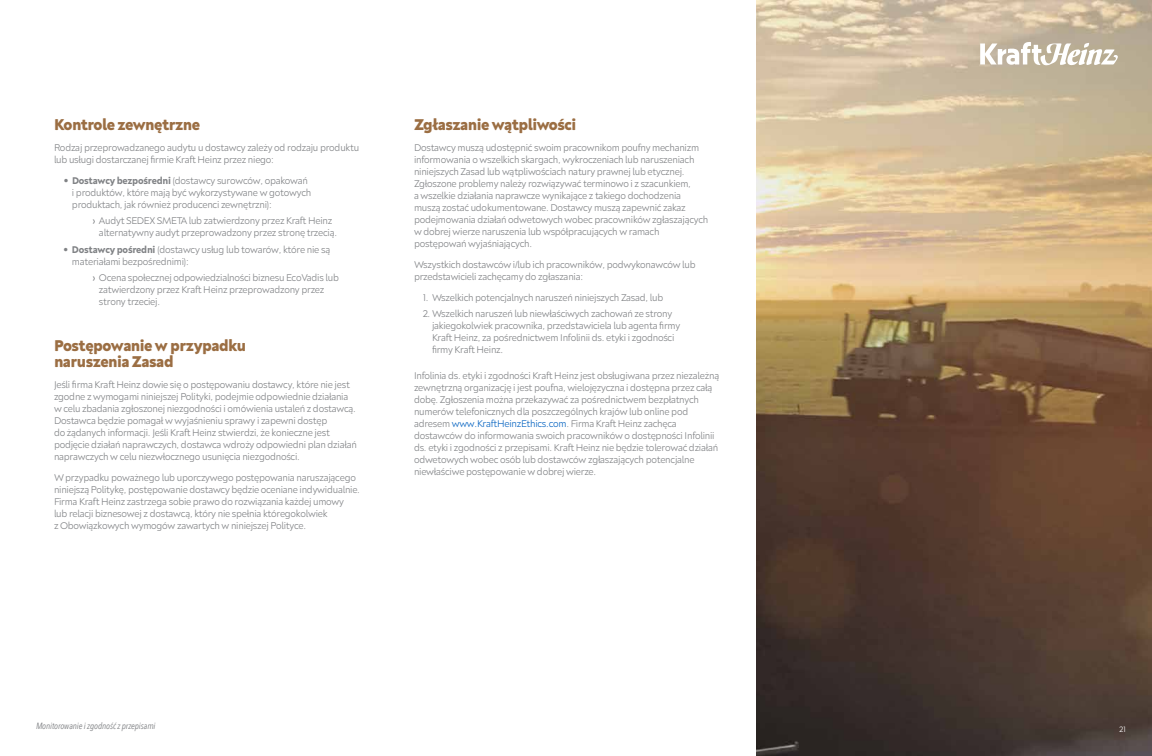
<style>
.page{position:relative;width:1152px;height:756px;background:#fff}
.page>*{position:absolute;margin:0;border:0;box-sizing:border-box;transform-origin:0 0}
.t1{font:800 16px/16px "Neufreit";letter-spacing:-.025em;color:#9b6e43}
.t2{font:300 10px/12px "Neufreit";letter-spacing:-.02em;color:#808285}
.t3{font:italic 9px "Avenir Next Condensed";letter-spacing:-.01em;color:#808285}
.t4{font:300 8px "Neufreit";color:#fff}
.s1{font-family:"Franklin Gothic";font-weight:400}
.s2{font-weight:700}
.s3{font-weight:500}
.s4{color:#0563c1}
</style>
<div class="page">
<img style="left:756px;top:0;width:396px;height:756px">
<svg style="left:980px;top:42px;width:138px;height:25px"></svg>
<h1 class="t1" style="left:54px;top:116px;width:148px">Kontrole zewnętrzne</h1>
<p class="t2" style="left:54px;top:141px;width:307px">Rodzaj przeprowadzanego audytu u dostawcy zależy od rodzaju produktu lub usługi dostarczanej firmie Kraft Heinz przez niego:</p>
<p class="t2" style="left:72px;top:174px;width:241px;text-indent:-9px"><span class="s1">•</span> <span class="s2">Dostawcy bezpośredni</span> (dostawcy surowców, opakowań i produktów, które mają być wykorzystywane w gotowych produktach, jak również producenci zewnętrzni):</p>
<p class="t2" style="left:99px;top:215px;width:240px;text-indent:-6px"><span class="s3">›</span> Audyt SEDEX SMETA lub zatwierdzony przez Kraft Heinz alternatywny audyt przeprowadzony przez stronę trzecią.</p>
<p class="t2" style="left:72px;top:243px;width:260px;text-indent:-9px"><span class="s1">•</span> <span class="s2">Dostawcy pośredni</span> (dostawcy usług lub towarów, które nie są materiałami bezpośrednimi):</p>
<p class="t2" style="left:99px;top:272px;width:241px;text-indent:-6px"><span class="s3">›</span> Ocena społecznej odpowiedzialności biznesu EcoVadis lub zatwierdzony przez Kraft Heinz przeprowadzony przez strony trzeciej.</p>
<h1 class="t1" style="left:54px;top:337px;width:194px">Postępowanie w przypadku naruszenia Zasad</h1>
<p class="t2" style="left:54px;top:378px;width:304px">Jeśli firma Kraft Heinz dowie się o postępowaniu dostawcy, które nie jest zgodne z wymogami niniejszej Polityki, podejmie odpowiednie działania w celu zbadania zgłoszonej niezgodności i omówienia ustaleń z dostawcą.<br>Dostawca będzie pomagał w wyjaśnieniu sprawy i zapewni dostęp<br>do żądanych informacji. Jeśli Kraft Heinz stwierdzi, że konieczne jest podjęcie działań naprawczych, dostawca wdroży odpowiedni plan działań naprawczych w celu niezwłocznego usunięcia niezgodności.</p>
<p class="t2" style="left:54px;top:471px;width:308px">W przypadku poważnego lub uporczywego postępowania naruszającego niniejszą Politykę, postępowanie dostawcy będzie oceniane indywidualnie.<br>Firma Kraft Heinz zastrzega sobie prawo do rozwiązania każdej umowy<br>lub relacji biznesowej z dostawcą, który nie spełnia któregokolwiek<br>z Obowiązkowych wymogów zawartych w niniejszej Polityce.</p>
<h1 class="t1" style="left:414px;top:116px;width:164px">Zgłaszanie wątpliwości</h1>
<p class="t2" style="left:414px;top:141px;width:296px">Dostawcy muszą udostępnić swoim pracownikom poufny mechanizm informowania o wszelkich skargach, wykroczeniach lub naruszeniach niniejszych Zasad lub wątpliwościach natury prawnej lub etycznej.<br>Zgłoszone problemy należy rozwiązywać terminowo i z szacunkiem,<br>a wszelkie działania naprawcze wynikające z takiego dochodzenia muszą zostać udokumentowane. Dostawcy muszą zapewnić zakaz podejmowania działań odwetowych wobec pracowników zgłaszających w dobrej wierze naruszenia lub współpracujących w ramach postępowań wyjaśniających.</p>
<p class="t2" style="left:414px;top:258px;width:283px">Wszystkich dostawców i/lub ich pracowników, podwykonawców lub przedstawicieli zachęcamy do zgłaszania:</p>
<p class="t2" style="left:423px;top:291px;width:242px">1. Wszelkich potencjalnych naruszeń niniejszych Zasad, lub</p>
<p class="t2" style="left:432px;top:308px;width:250px;text-indent:-9px">2. Wszelkich naruszeń lub niewłaściwych zachowań ze strony jakiegokolwiek pracownika, przedstawiciela lub agenta firmy Kraft Heinz, za pośrednictwem Infolinii ds. etyki i zgodności firmy Kraft Heinz.</p>
<p class="t2" style="left:414px;top:369px;width:307px">Infolinia ds. etyki i zgodności Kraft Heinz jest obsługiwana przez niezależną zewnętrzną organizację i jest poufna, wielojęzyczna i dostępna przez całą dobę. Zgłoszenia można przekazywać za pośrednictwem bezpłatnych numerów telefonicznych dla poszczególnych krajów lub online pod adresem <span class="s4">www.KraftHeinzEthics.com</span>. Firma Kraft Heinz zachęca dostawców do informowania swoich pracowników o dostępności Infolinii ds. etyki i zgodności z przepisami. Kraft Heinz nie będzie tolerować działań odwetowych wobec osób lub dostawców zgłaszających potencjalne niewłaściwe postępowanie w dobrej wierze.</p>
<p class="t3" style="left:36px;top:720px;width:121px">Monitorowanie i zgodność z przepisami</p>
<p class="t4" style="left:1120px;top:725px;width:8px">21</p>
</div>
